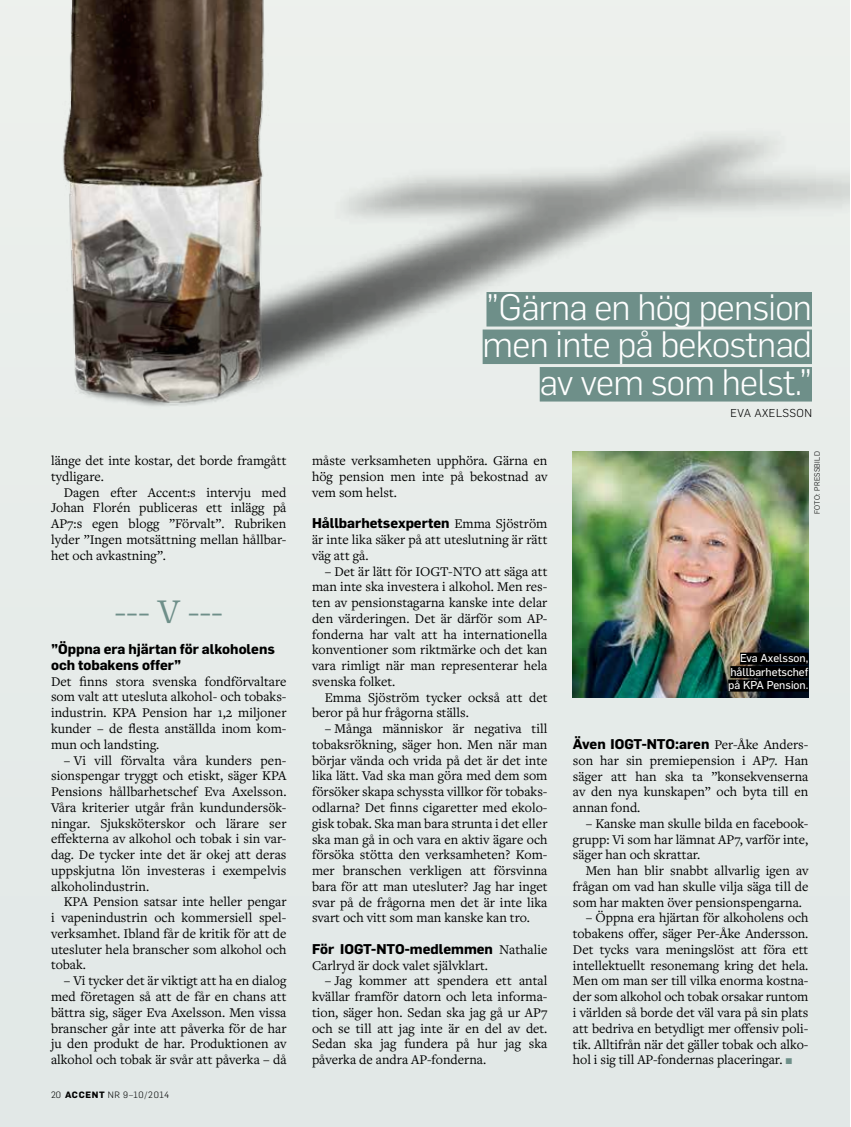
<style>
.page{position:relative;width:851px;height:1127px;background:#fff}
.page>*{position:absolute;margin:0;border:0;box-sizing:border-box;transform-origin:0 0}
.t1{font:300 36px/37.5px "Flama";letter-spacing:-.02em;color:#fff;text-align:right}
.t2{font:36px "Freight Text Pro";color:#6e8f89}
.t3{font:13.8px/15.8px "Freight Text Pro";color:#000;text-align:justify}
.t4{font:700 13.8px/15.8px "Flama";color:#000}
.t5{font:11.25px/13.5px "Flama Basic";color:#fff;text-align:justify}
.t6{font:300 11.25px "Flama";letter-spacing:.04em;color:#000}
.t7{font:300 9px "Flama";letter-spacing:.075em;color:#000}
.t8{font:300 7.5px "Flama";letter-spacing:.04em;color:#000}
.s1{font-weight:700}
.s2{font-family:"Freight Text Pro";font-weight:400}
</style>
<div class="page">
<div style="left:0;top:0;width:849px;height:1127px;background:#e5eae8"></div>
<img style="left:572px;top:451px;width:236px;height:247px">
<div style="left:740px;top:652px;width:68px;height:12px;background:#000"></div>
<div style="left:730px;top:666px;width:78px;height:12px;background:#000"></div>
<div style="left:728px;top:679px;width:80px;height:12px;background:#000"></div>
<img style="left:63px;top:0;width:786px;height:406px">
<div style="left:486px;top:292px;width:325px;height:34px;background:#6e8f89"></div>
<div style="left:482px;top:329px;width:329px;height:35px;background:#6e8f89"></div>
<div style="left:539px;top:367px;width:272px;height:34px;background:#6e8f89"></div>
<p class="t3" style="left:51px;top:452px;width:237px">länge det inte kostar, det borde framgått tydligare.</p>
<p class="t3" style="left:51px;top:484px;width:237px;text-indent:13px">Dagen efter Accent:s intervju med Johan Florén publiceras ett inlägg på AP7:s egen blogg ”Förvalt”. Rubriken lyder ”Ingen motsättning mellan hållbar&shy;het och avkastning”.</p>
<h1 class="t2" style="left:114px;top:587px;width:110px">--- V ---</h1>
<p class="t4" style="left:51px;top:640px;width:225px">”Öppna era hjärtan för alkoholens och tobakens offer”</p>
<p class="t3" style="left:51px;top:673px;width:237px">Det finns stora svenska fondförvaltare som valt att utesluta alkohol- och tobaks&shy;industrin. KPA Pension har 1,2 miljoner kunder – de flesta anställda inom kom&shy;mun och landsting.</p>
<p class="t3" style="left:51px;top:752px;width:237px;text-indent:13px">– Vi vill förvalta våra kunders pen&shy;sionspengar tryggt och etiskt, säger KPA Pensions hållbarhetschef Eva Axelsson.<br>Våra kriterier utgår från kundundersök&shy;ningar. Sjuksköterskor och lärare ser effekterna av alkohol och tobak i sin var&shy;dag. De tycker inte det är okej att deras uppskjutna lön investeras i exempelvis alkoholindustrin.</p>
<p class="t3" style="left:51px;top:893px;width:237px;text-indent:13px">KPA Pension satsar inte heller pengar i vapenindustrin och kommersiell spel&shy;verksamhet. Ibland får de kritik för att de utesluter hela branscher som alkohol och tobak.</p>
<p class="t3" style="left:51px;top:972px;width:237px;text-indent:13px">– Vi tycker det är viktigt att ha en dialog med företagen så att de får en chans att bättra sig, säger Eva Axelsson. Men vissa branscher går inte att påverka för de har ju den produkt de har. Produktionen av alkohol och tobak är svår att påverka – då</p>
<p class="t7" style="left:51px;top:1088px;width:120px">20 <span class="s1">ACCENT</span> NR 9–10/2014</p>
<h1 class="t1" style="left:482px;top:286px;width:331px">”Gärna en hög pension men inte på bekostnad av vem som helst.”</h1>
<p class="t6" style="left:730px;top:405px;width:83px">EVA AXELSSON</p>
<p class="t3" style="left:312px;top:452px;width:237px">måste verksamheten upphöra. Gärna en hög pension men inte på bekostnad av vem som helst.</p>
<p class="t4" style="left:312px;top:514px;width:237px">Hållbarhetsexperten <span class="s2">Emma Sjöström</span></p>
<p class="t3" style="left:312px;top:531px;width:237px">är inte lika säker på att uteslutning är rätt väg att gå.</p>
<p class="t3" style="left:312px;top:563px;width:237px;text-indent:13px">– Det är lätt för IOGT-NTO att säga att man inte ska investera i alkohol. Men res&shy;ten av pensionstagarna kanske inte delar den värderingen. Det är därför som AP&shy;fonderna har valt att ha internationella konventioner som riktmärke och det kan vara rimligt när man representerar hela svenska folket.</p>
<p class="t3" style="left:312px;top:689px;width:237px;text-indent:13px">Emma Sjöström tycker också att det beror på hur frågorna ställs.</p>
<p class="t3" style="left:312px;top:720px;width:237px;text-indent:13px">– Många människor är negativa till tobaksrökning, säger hon. Men när man börjar vända och vrida på det är det inte lika lätt. Vad ska man göra med dem som försöker skapa schyssta villkor för tobaks&shy;odlarna? Det finns cigaretter med ekolo&shy;gisk tobak. Ska man bara strunta i det eller ska man gå in och vara en aktiv ägare och försöka stötta den verksamheten? Kom&shy;mer branschen verkligen att försvinna bara för att man utesluter? Jag har inget svar på de frågorna men det är inte lika svart och vitt som man kanske kan tro.</p>
<p class="t4" style="left:312px;top:940px;width:237px">För IOGT-NTO-medlemmen <span class="s2">Nathalie</span></p>
<p class="t3" style="left:312px;top:957px;width:177px">Carlryd är dock valet självklart.</p>
<p class="t3" style="left:312px;top:972px;width:237px;text-indent:13px">– Jag kommer att spendera ett antal kvällar framför datorn och leta informa&shy;tion, säger hon. Sedan ska jag gå ur AP7 och se till att jag inte är en del av det.<br>Sedan ska jag fundera på hur jag ska påverka de andra AP-fonderna.</p>
<p class="t8" style="left:812px;top:514px;width:64px;rotate:-90deg">FOTO: PRESSBILD</p>
<p class="t5" style="left:728px;top:651px;width:82px;text-indent:12px">Eva Axelsson, hållbarhetschef på KPA Pension.</p>
<p class="t4" style="left:573px;top:735px;width:237px">Även IOGT-NTO:aren <span class="s2">Per-Åke Anders-</span></p>
<p class="t3" style="left:573px;top:752px;width:237px">son har sin premiepension i AP7. Han säger att han ska ta ”konsekvenserna av den nya kunskapen” och byta till en annan fond.</p>
<p class="t3" style="left:573px;top:815px;width:237px;text-indent:13px">– Kanske man skulle bilda en facebook&shy;grupp: Vi som har lämnat AP7, varför inte, säger han och skrattar.</p>
<p class="t3" style="left:573px;top:862px;width:237px;text-indent:13px">Men han blir snabbt allvarlig igen av frågan om vad han skulle vilja säga till de som har makten över pensionspengarna.</p>
<p class="t3" style="left:573px;top:909px;width:237px;text-indent:13px">– Öppna era hjärtan för alkoholens och tobakens offer, säger Per-Åke Andersson.<br>Det tycks vara meningslöst att föra ett intellektuellt resonemang kring det hela.<br>Men om man ser till vilka enorma kostna&shy;der som alkohol och tobak orsakar runtom i världen så borde det väl vara på sin plats att bedriva en betydligt mer offensiv poli&shy;tik. Alltifrån när det gäller tobak och alko&shy;hol i sig till AP-fondernas placeringar.</p>
</div>
